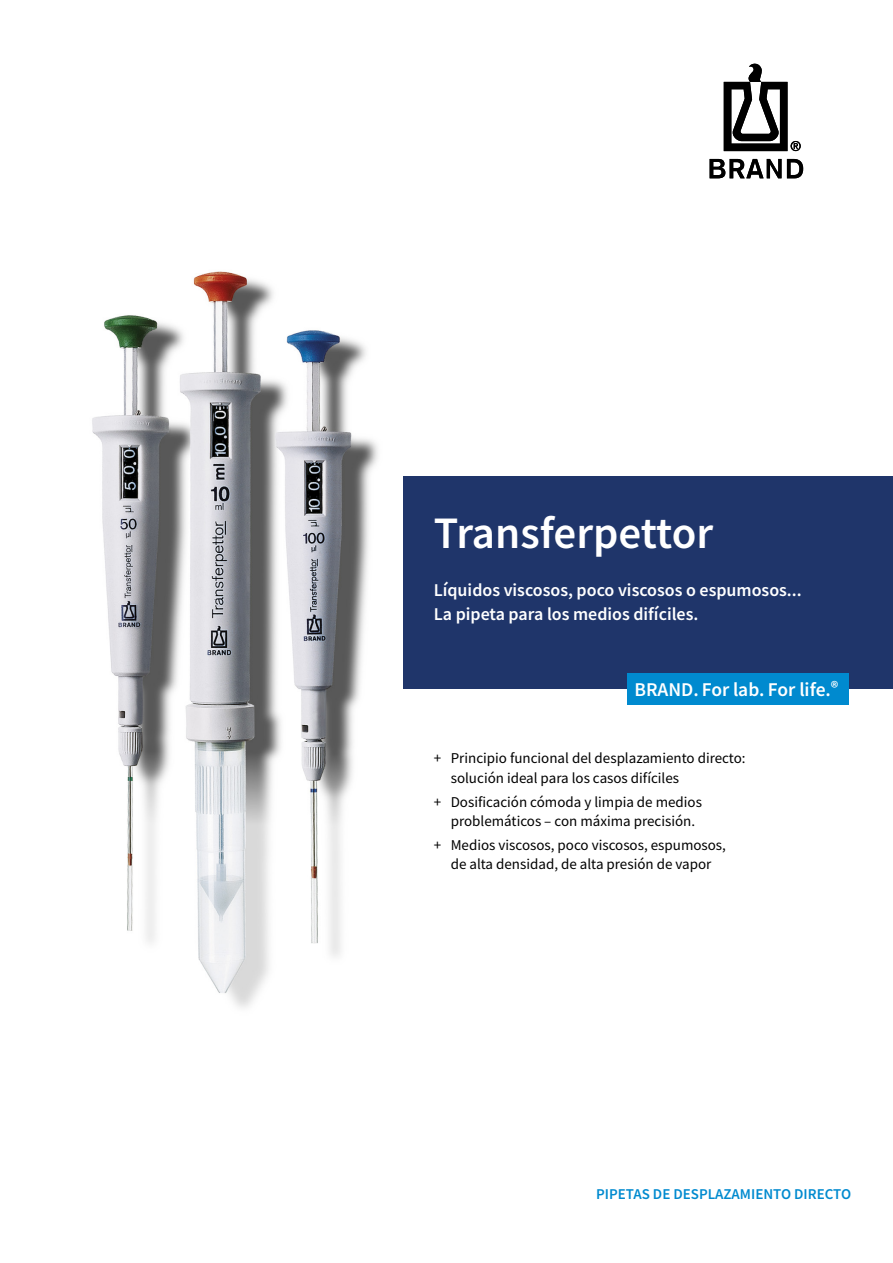
<style>
.page{position:relative;width:893px;height:1263px;background:#fff}
.page>*{position:absolute;margin:0;border:0;box-sizing:border-box;transform-origin:0 0}
.t1{font:600 45px "Source Sans Pro";color:#fff}
.t2{font:600 19.5px "Source Sans Pro";color:#fff}
.t3{font:600 18px/24px "Source Sans Pro";color:#fff}
.t4{font:15px/19.5px "Source Sans Pro";color:#000}
.t5{font:600 15px "Source Sans Pro";color:#008acf}
.s1{font-size:17.1px}
</style>
<div class="page">
<svg style="left:787px;top:159px;width:16px;height:19px"></svg>
<svg style="left:710px;top:159px;width:71px;height:19px"></svg>
<svg style="left:724px;top:64px;width:77px;height:87px"></svg>
<img style="left:92px;top:271px;width:286px;height:737px">
<div style="left:404px;top:476px;width:489px;height:213px;background:#1f356a"></div>
<div style="left:627px;top:674px;width:221px;height:31px;background:#008acf"></div>
<h1 class="t1" style="left:434px;top:504px;width:281px">Transferpettor</h1>
<p class="t3" style="left:434px;top:578px;width:369px">Líquidos viscosos, poco viscosos o espumosos...<br>La pipeta para los medios difíciles.</p>
<h2 class="t2" style="left:634px;top:676px;width:206px">BRAND. For lab. For life.<span class="s1">®</span></h2>
<p class="t4" style="left:451px;top:748px;width:296px;text-indent:-17px">+ Principio funcional del desplazamiento directo: solución ideal para los casos difíciles</p>
<p class="t4" style="left:451px;top:792px;width:253px;text-indent:-17px">+ Dosificación cómoda y limpia de medios problemáticos – con máxima precisión.</p>
<p class="t4" style="left:434px;top:835px;width:294px;text-align:center">+ Medios viscosos, poco viscosos, espumosos, de alta densidad, de alta presión de vapor</p>
<p class="t5" style="left:596px;top:1184px;width:257px">PIPETAS DE DESPLAZAMIENTO DIRECTO</p>
</div>
